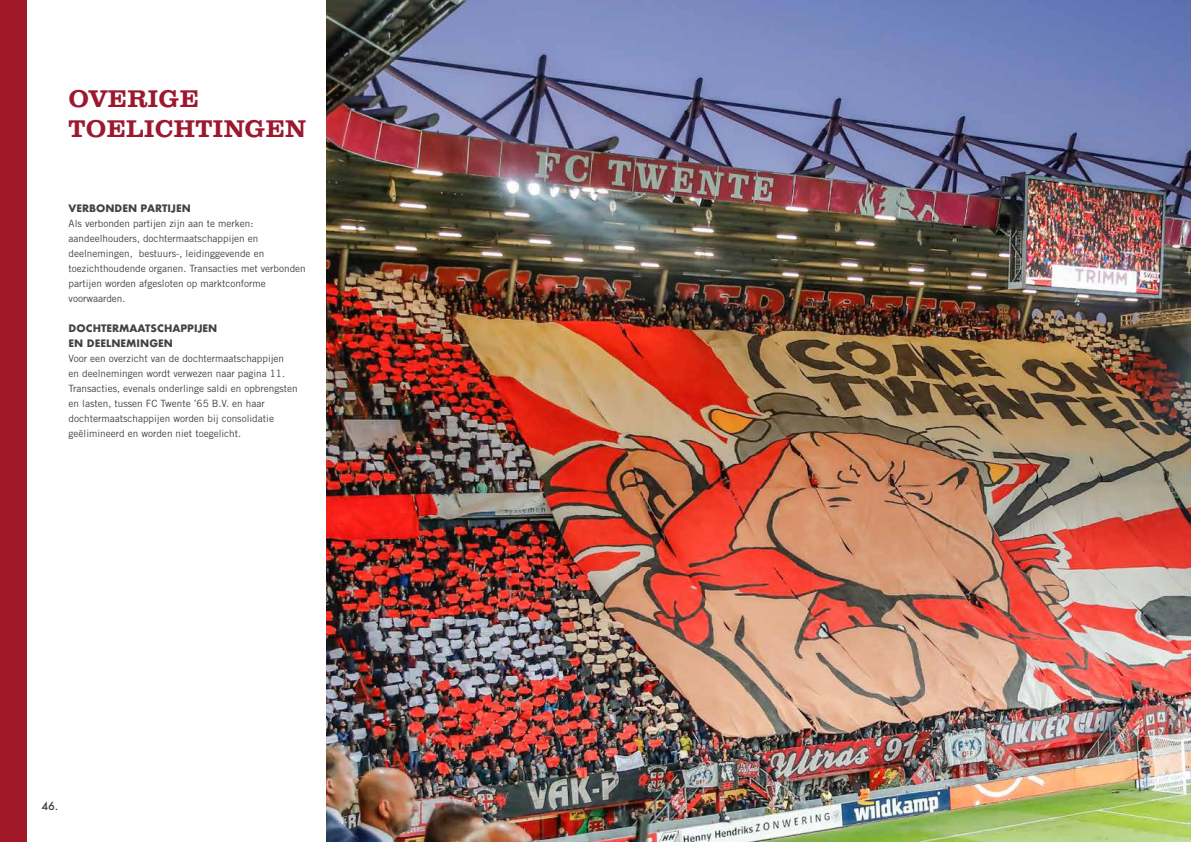
<style>
.page{position:relative;width:1191px;height:842px;background:#fff}
.page>*{position:absolute;margin:0;border:0;box-sizing:border-box;transform-origin:0 0}
.t1{font:700 25px/30px "Clarendon No 1 URWTOT";color:#9c182f}
.t2{font:500 11px "Futura";color:#424241}
.t3{font:10px/15px "Trade Gothic LT Std";color:#424241}
.t4{font:700 10px/15px "Futura";color:#424241}
.s1{color:#9c182f}
</style>
<div class="page">
<div style="left:0;top:0;width:26px;height:842px;background:#a11928"></div>
<img style="left:326px;top:0;width:865px;height:842px">
<h1 class="t1" style="left:69px;top:84px;width:239px">OVERIGE<br>TOELICHTINGEN</h1>
<p class="t4" style="left:69px;top:201px;width:124px">VERBONDEN PARTIJEN</p>
<p class="t3" style="left:69px;top:216px;width:239px">Als verbonden partijen zijn aan te merken: aandeelhouders, dochtermaatschappijen en deelnemingen, bestuurs-, leidinggevende en toezichthoudende organen. Transacties met verbonden partijen worden afgesloten op marktconforme voorwaarden.</p>
<p class="t4" style="left:69px;top:321px;width:150px">DOCHTERMAATSCHAPPIJEN<br>EN DEELNEMINGEN</p>
<p class="t3" style="left:69px;top:351px;width:231px">Voor een overzicht van de dochtermaatschappijen<br>en deelnemingen wordt verwezen naar pagina 11.<br>Transacties, evenals onderlinge saldi en opbrengsten en lasten, tussen FC Twente ’65 B.V. en haar dochtermaatschappijen worden bij consolidatie geëlimineerd en worden niet toegelicht.</p>
<p class="t2" style="left:41px;top:798px;width:18px">46<span class="s1">.</span></p>
</div>
